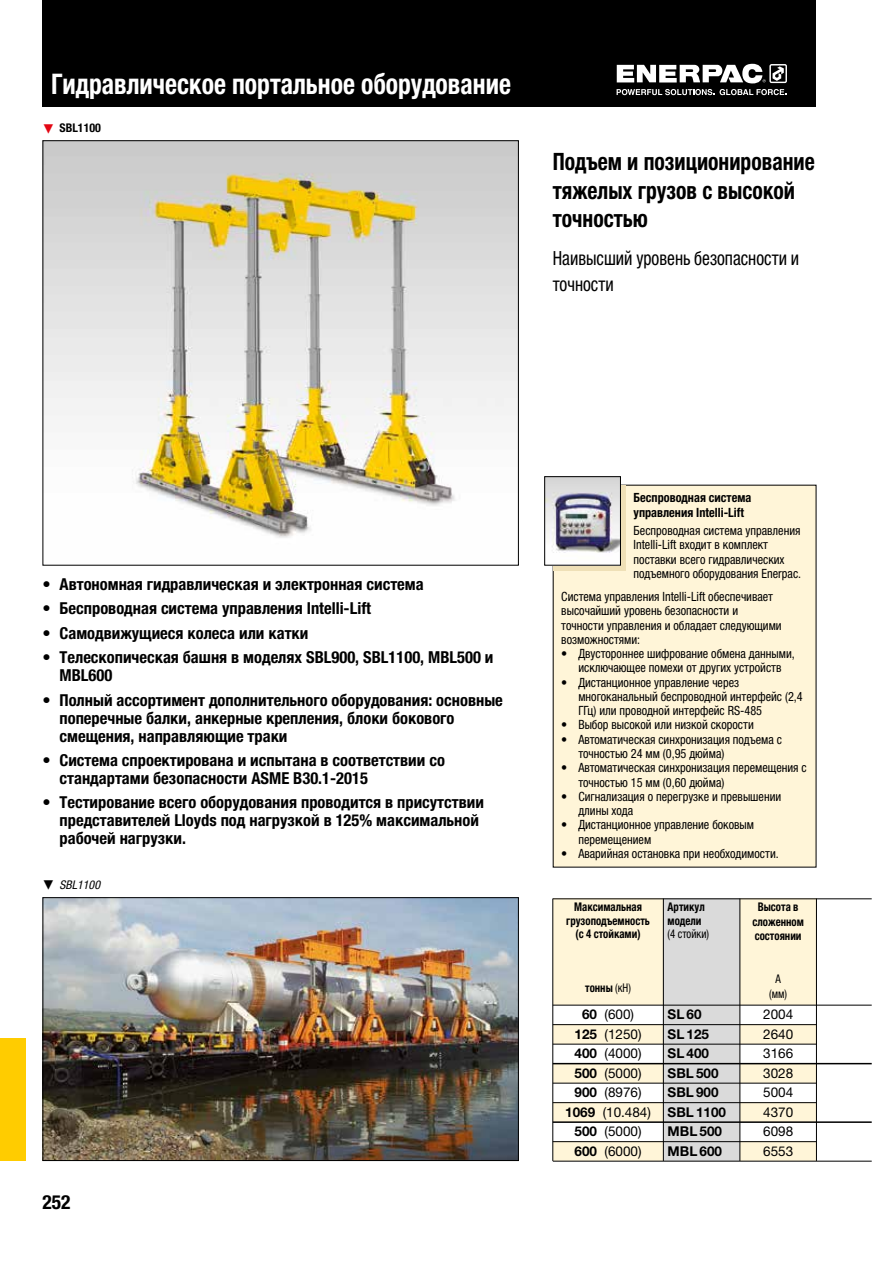
<style>
.page{position:relative;width:893px;height:1263px;background:#fff}
.page>*{position:absolute;margin:0;border:0;box-sizing:border-box;transform-origin:0 0}
.t1{font:700 condensed 28.5px "Helvetica Neue LTW1 G";color:#fff;scale:.9 1}
.t2{font:700 condensed 24px/28.5px "Helvetica Neue LTW1 G";color:#000;scale:.9 1}
.t3{font:condensed 19.5px/25.5px "Helvetica Neue LTW1 G";color:#000;scale:.9 1}
.t4{font:700 condensed 19.5px "Helvetica Neue LTW1 G";color:#000}
.t5{font:700 condensed 16.5px/18px "Helvetica Neue LTW1 G";color:#000}
.t6{font:13.5px/19.5px "Helvetica Neue LTW1 G";color:#000;text-align:center}
.t7{font:700 13.5px/19.5px "Helvetica Neue LTW1 G";color:#000}
.t8{font:condensed 12.75px/14.2px "Helvetica Neue LTW1 G";color:#000;scale:.96 1}
.t9{font:700 condensed 12.75px/14.2px "Helvetica Neue LTW1 G";color:#000;scale:.96 1}
.t10{font:700 condensed 12px/13.5px "Helvetica Neue LTW1 G";color:#000;text-align:center;scale:.9 1}
.t11{font:condensed 12px/14.4px "Helvetica Neue LTW1 G";color:#000;text-align:center;scale:.9 1}
.t12{font:700 condensed 12px "Helvetica Neue LTW1 G";color:#000}
.t13{font:italic condensed 12px "Helvetica Neue LTW1 G";color:#000}
.s1{color:#e30613}
.s2{font-weight:400}
.s3{font-weight:700}
</style>
<div class="page">
<div style="left:43px;top:0;width:773px;height:106px;background:#000"></div>
<svg style="left:617px;top:89px;width:97px;height:6px"></svg>
<svg style="left:720px;top:89px;width:66px;height:6px"></svg>
<svg style="left:617px;top:64px;width:170px;height:19px"></svg>
<div style="left:0;top:1039px;width:26px;height:122px;background:#fc0"></div>
<div style="left:553px;top:1024px;width:263px;height:20px;background:#fff5d8"></div>
<div style="left:553px;top:1063px;width:263px;height:20px;background:#fff5d8"></div>
<div style="left:553px;top:1102px;width:263px;height:20px;background:#fff5d8"></div>
<div style="left:553px;top:1141px;width:263px;height:20px;background:#fff5d8"></div>
<div style="left:553px;top:485px;width:263px;height:382px;background:#fff5d8"></div>
<div style="left:554px;top:485px;width:72px;height:86px;background:#efe0b7"></div>
<img style="left:546px;top:478px;width:73px;height:86px">
<div style="left:544px;top:476px;width:77px;height:90px;border:1px solid #000"></div>
<img style="left:45px;top:142px;width:472px;height:396px">
<div style="left:553px;top:898px;width:263px;height:107px;background:#fff5d8"></div>
<hr style="left:553px;top:898px;width:1px;height:263px;background:#000">
<img style="left:45px;top:899px;width:472px;height:260px">
<div style="left:43px;top:897px;width:476px;height:264px;border:1px solid #000"></div>
<div style="left:663px;top:898px;width:77px;height:263px;background:#dadada"></div>
<hr style="left:553px;top:898px;width:319px;height:1px;background:#000">
<hr style="left:663px;top:898px;width:1px;height:263px;background:#000">
<hr style="left:740px;top:898px;width:1px;height:263px;background:#000">
<hr style="left:816px;top:898px;width:1px;height:263px;background:#000">
<hr style="left:553px;top:1005px;width:319px;height:1px;background:#000">
<hr style="left:553px;top:1024px;width:263px;height:1px;background:#000">
<hr style="left:553px;top:1044px;width:263px;height:1px;background:#000">
<hr style="left:553px;top:1063px;width:319px;height:1px;background:#000">
<hr style="left:553px;top:1083px;width:263px;height:1px;background:#000">
<hr style="left:553px;top:1102px;width:263px;height:1px;background:#000">
<hr style="left:553px;top:1121px;width:319px;height:2px;background:#000">
<hr style="left:553px;top:1141px;width:263px;height:1px;background:#000">
<hr style="left:553px;top:1161px;width:319px;height:1px;background:#000">
<h1 class="t1" style="left:51px;top:66px;width:512px">Гидравлическое портальное оборудование</h1>
<p class="t12" style="left:43px;top:120px;width:60px"><span class="s1">▼</span> SBL1100</p>
<h2 class="t2" style="left:553px;top:148px;width:293px">Подъем и позиционирование тяжелых грузов с высокой точностью</h2>
<h3 class="t3" style="left:553px;top:246px;width:275px">Наивысший уровень безопасности и точности</h3>
<p class="t5" style="left:43px;top:575px;width:383px">• Автономная гидравлическая и электронная система</p>
<p class="t5" style="left:43px;top:600px;width:330px">• Беспроводная система управления Intelli-Lift</p>
<p class="t5" style="left:43px;top:624px;width:267px">• Самодвижущиеся колеса или катки</p>
<p class="t5" style="left:60px;top:648px;width:435px;text-indent:-17px">• Телескопическая башня в моделях SBL900, SBL1100, MBL500 и<br>MBL600</p>
<p class="t5" style="left:60px;top:691px;width:445px;text-indent:-17px">• Полный ассортимент дополнительного оборудования: основные поперечные балки, анкерные крепления, блоки бокового смещения, направляющие траки</p>
<p class="t5" style="left:60px;top:751px;width:387px;text-indent:-17px">• Система спроектирована и испытана в соответствии со стандартами безопасности ASME B30.1-2015</p>
<p class="t5" style="left:60px;top:793px;width:426px;text-indent:-17px">• Тестирование всего оборудования проводится в присутствии представителей Lloyds под нагрузкой в 125% максимальной рабочей нагрузки.</p>
<p class="t13" style="left:43px;top:878px;width:59px">▼ SBL1100</p>
<h3 class="t4" style="left:43px;top:1190px;width:30px">252</h3>
<p class="t9" style="left:634px;top:491px;width:124px">Беспроводная система управления Intelli-Lift</p>
<p class="t8" style="left:634px;top:524px;width:175px">Беспроводная система управления Intelli-Lift входит в комплект поставки всего гидравлических подъемного оборудования Enerpac.</p>
<p class="t8" style="left:561px;top:590px;width:231px">Система управления Intelli-Lift обеспечивает высочайший уровень безопасности и точности управления и обладает следующими возможностями:</p>
<p class="t8" style="left:561px;top:647px;width:245px;text-align:center">• Двустороннее шифрование обмена данными, исключающее помехи от других устройств</p>
<p class="t8" style="left:578px;top:675px;width:235px;text-indent:-17px">• Дистанционное управление через многоканальный беспроводной интерфейс (2,4<br>ГГц) или проводной интерфейс RS-485</p>
<p class="t8" style="left:561px;top:718px;width:202px">• Выбор высокой или низкой скорости</p>
<p class="t8" style="left:578px;top:732px;width:214px;text-indent:-17px">• Автоматическая синхронизация подъема с точностью 24 мм (0,95 дюйма)</p>
<p class="t8" style="left:578px;top:761px;width:239px;text-indent:-17px">• Автоматическая синхронизация перемещения с точностью 15 мм (0,60 дюйма)</p>
<p class="t8" style="left:578px;top:789px;width:213px;text-indent:-17px">• Сигнализация о перегрузке и превышении длины хода</p>
<p class="t8" style="left:578px;top:818px;width:185px;text-indent:-17px">• Дистанционное управление боковым перемещением</p>
<p class="t8" style="left:561px;top:846px;width:226px">• Аварийная остановка при необходимости.</p>
<p class="t10" style="left:566px;top:900px;width:94px">Максимальная грузоподъемность (с 4 стойками)</p>
<p class="t10" style="left:585px;top:981px;width:52px">тонны <span class="s2">(кН)</span></p>
<p class="t10" style="left:668px;top:900px;width:43px;text-align:left">Артикул модели</p>
<p class="t11" style="left:668px;top:927px;width:48px">(4 стойки)</p>
<p class="t10" style="left:752px;top:900px;width:58px;line-height:14.4px">Высота в сложенном состоянии</p>
<p class="t11" style="left:769px;top:972px;width:21px">A (мм)</p>
<p class="t6" style="left:565px;top:1005px;width:87px"><span class="s3">60</span> (600)<br><span class="s3">125</span> (1250)<br><span class="s3">400</span> (4000)<br><span class="s3">500</span> (5000)<br><span class="s3">900</span> (8976)<br><span class="s3">1069</span> (10.484)<br><span class="s3">500</span> (5000)<br><span class="s3">600</span> (6000)</p>
<p class="t7" style="left:668px;top:1005px;width:60px">SL 60<br>SL 125<br>SL 400<br>SBL 500<br>SBL 900<br>SBL 1100<br>MBL 500<br>MBL 600</p>
<p class="t6" style="left:763px;top:1005px;width:32px;text-align:justify">2004<br>2640<br>3166<br>3028<br>5004<br>4370<br>6098<br>6553</p>
</div>
